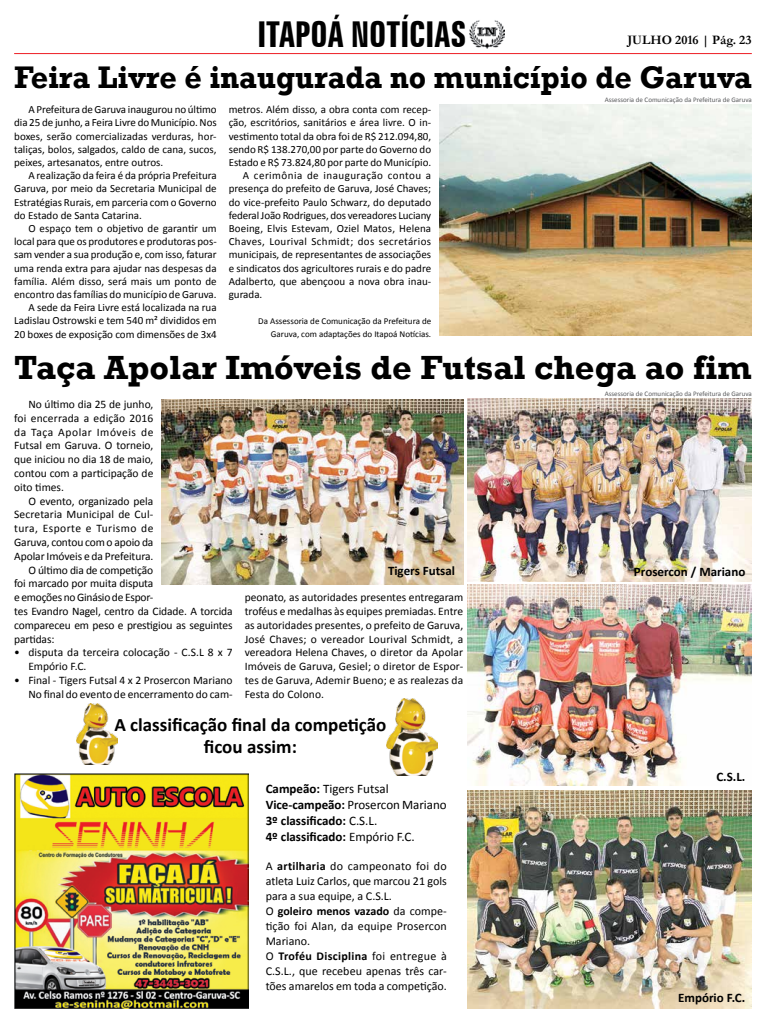
<style>
.page{position:relative;width:766px;height:1021px;background:#fff}
.page>*{position:absolute;margin:0;border:0;box-sizing:border-box;transform-origin:0 0}
.t1{font:700 extra-condensed 35.6px "Zurich BT";color:#000}
.t2{font:700 34.3px "Rockwell";color:#000}
.t3{font:700 32px "Rockwell";color:#000;scale:.95 1}
.t4{font:700 19px/22.8px "Calibri";color:#000;text-align:center}
.t5{font:700 13px/16.2px "Calibri";color:#000}
.t6{font:700 13px "Garamond";color:#000}
.t7{font:12px/15px "Calibri";color:#000}
.t8{font:11.5px/13.8px "Calibri";letter-spacing:-.005em;color:#000;text-align:justify}
.t9{font:11.5px "Calibri";letter-spacing:.015em;color:#000}
.t10{font:11.5px "Calibri";letter-spacing:.04em;color:#000}
.t11{font:11px/13.2px "Calibri";color:#000;text-align:justify}
.t12{font:11px "Calibri";letter-spacing:.03em;color:#000}
.t13{font:11px "Calibri";letter-spacing:.045em;color:#000}
.t14{font:9px/13.2px "Calibri";color:#000;text-align:right}
.t15{font:7px "Calibri";color:#58595b}
.s1{font-weight:400}
.s2{font-weight:700}
</style>
<div class="page">
<img style="left:469px;top:20px;width:35px;height:29px">
<hr style="left:14px;top:53px;width:737px;height:1px;background:#ed1d24">
<img style="left:467px;top:398px;width:284px;height:183px">
<img style="left:14px;top:773px;width:234px;height:235px">
<img style="left:439px;top:105px;width:312px;height:231px">
<img style="left:162px;top:399px;width:301px;height:185px">
<img style="left:468px;top:584px;width:283px;height:201px">
<img style="left:468px;top:790px;width:283px;height:218px">
<img style="left:386px;top:698px;width:52px;height:77px">
<img style="left:76px;top:703px;width:41px;height:61px">
<h1 class="t1" style="left:257px;top:14px;width:210px">ITAPOÁ NOTÍCIAS</h1>
<p class="t6" style="left:627px;top:31px;width:125px">JULHO 2016 | Pág. 23</p>
<h3 class="t3" style="left:14px;top:57px;width:778px">Feira Livre é inaugurada no município de Garuva</h3>
<p class="t11" style="left:14px;top:103px;width:204px;text-indent:14px">A Prefeitura de Garuva inaugurou no último dia 25 de junho, a Feira Livre do Município. Nos boxes, serão comercializadas verduras, hor&shy;taliças, bolos, salgados, caldo de cana, sucos, peixes, artesanatos, entre outros.</p>
<p class="t11" style="left:14px;top:169px;width:204px;text-indent:14px">A realização da feira é da própria Prefeitura Garuva, por meio da Secretaria Municipal de Estratégias Rurais, em parceria com o Governo do Estado de Santa Catarina.</p>
<p class="t11" style="left:14px;top:222px;width:204px;text-align:right">O espaço tem o objetivo de garantir um local para que os produtores e produtoras pos&shy;sam vender a sua produção e, com isso, faturar uma renda extra para ajudar nas despesas da família. Além disso, será mais um ponto de encontro das famílias do município de Garuva.<br>A sede da Feira Livre está localizada na rua Ladislau Ostrowski e tem 540 m² divididos em 20 boxes de exposição com dimensões de 3x4</p>
<p class="t15" style="left:604px;top:95px;width:149px">Assessoria de Comunicação da Prefeitura de Garuva</p>
<p class="t11" style="left:229px;top:103px;width:204px">metros. Além disso, a obra conta com recep-</p>
<p class="t11" style="left:229px;top:116px;width:204px">ção, escritórios, sanitários e área livre. O in-</p>
<p class="t11" style="left:229px;top:129px;width:204px">vestimento total da obra foi de R$ 212.094,80,</p>
<p class="t11" style="left:229px;top:142px;width:204px">sendo R$ 138.270,00 por parte do Governo do</p>
<p class="t11" style="left:229px;top:156px;width:204px">Estado e R$ 73.824,80 por parte do Município.</p>
<p class="t13" style="left:243px;top:168px;width:190px">A cerimônia de inauguração contou a</p>
<p class="t11" style="left:229px;top:182px;width:204px">presença do prefeito de Garuva, José Chaves;</p>
<p class="t11" style="left:229px;top:195px;width:204px">do vice-prefeito Paulo Schwarz, do deputado</p>
<p class="t11" style="left:229px;top:208px;width:204px">federal João Rodrigues, dos vereadores Luciany</p>
<p class="t11" style="left:229px;top:222px;width:204px">Boeing, Elvis Estevam, Oziel Matos, Helena</p>
<p class="t12" style="left:229px;top:234px;width:204px">Chaves, Lourival Schmidt; dos secretários</p>
<p class="t11" style="left:229px;top:248px;width:204px">municipais, de representantes de associações</p>
<p class="t11" style="left:229px;top:261px;width:204px">e sindicatos dos agricultores rurais e do padre</p>
<p class="t11" style="left:229px;top:274px;width:204px">Adalberto, que abençoou a nova obra inau-</p>
<p class="t11" style="left:229px;top:288px;width:35px">gurada.</p>
<p class="t14" style="left:258px;top:314px;width:174px">Da Assessoria de Comunicação da Prefeitura de<br>Garuva, com adaptações do Itapoá Notícias.</p>
<h2 class="t2" style="left:14px;top:346px;width:738px">Taça Apolar Imóveis de Futsal chega ao fim</h2>
<p class="t8" style="left:14px;top:397px;width:141px;text-indent:14px">No último dia 25 de junho, foi encerrada a edição 2016 da Taça Apolar Imóveis de Futsal em Garuva. O torneio, que iniciou no dia 18 de maio, contou com a participação de oito times.</p>
<p class="t8" style="left:28px;top:494px;width:126px">O evento, organizado pela</p>
<p class="t9" style="left:14px;top:507px;width:141px">Secretaria Municipal de Cul-</p>
<p class="t10" style="left:14px;top:521px;width:141px">tura, Esporte e Turismo de</p>
<p class="t8" style="left:14px;top:535px;width:141px">Garuva, contou com o apoio da</p>
<p class="t8" style="left:14px;top:549px;width:141px">Apolar Imóveis e da Prefeitura.</p>
<p class="t8" style="left:28px;top:563px;width:126px">O último dia de competição</p>
<p class="t8" style="left:14px;top:576px;width:141px">foi marcado por muita disputa</p>
<p class="t8" style="left:14px;top:590px;width:141px">e emoções no Ginásio de Espor-</p>
<p class="t8" style="left:14px;top:604px;width:220px">tes Evandro Nagel, centro da Cidade. A torcida</p>
<p class="t8" style="left:14px;top:618px;width:220px">compareceu em peso e prestigiou as seguintes</p>
<p class="t8" style="left:14px;top:632px;width:42px">partidas:</p>
<p class="t8" style="left:28px;top:645px;width:206px;text-indent:-14px">• disputa da terceira colocação - C.S.L 8 x 7<br>Empório F.C.</p>
<p class="t8" style="left:14px;top:673px;width:220px;text-align:right">• Final - Tigers Futsal 4 x 2 Prosercon Mariano<br>No final do evento de encerramento do cam-</p>
<p class="t15" style="left:604px;top:390px;width:149px">Assessoria de Comunicação da Prefeitura de Garuva</p>
<p class="t5" style="left:388px;top:563px;width:69px">Tigers Futsal</p>
<p class="t5" style="left:633px;top:563px;width:113px">Prosercon / Mariano</p>
<p class="t8" style="left:245px;top:590px;width:220px">peonato, as autoridades presentes entregaram troféus e medalhas às equipes premiadas. Entre as autoridades presentes, o prefeito de Garuva, José Chaves; o vereador Lourival Schmidt, a vereadora Helena Chaves, o diretor da Apolar Imóveis de Garuva, Gesiel; o diretor de Espor&shy;tes de Garuva, Ademir Bueno; e as realezas da Festa do Colono.</p>
<h3 class="t4" style="left:114px;top:713px;width:273px">A classificação final da competição ficou assim:</h3>
<p class="t5" style="left:266px;top:780px;width:182px">Campeão: <span class="s1">Tigers Futsal<br></span>Vice-campeão: <span class="s1">Prosercon Mariano<br></span>3º classificado: <span class="s1">C.S.L.<br></span>4º classificado: <span class="s1">Empório F.C.</span></p>
<p class="t7" style="left:266px;top:858px;width:182px">A <span class="s2">artilharia</span> do campeonato foi do atleta Luiz Carlos, que marcou 21 gols para a sua equipe, a C.S.L.<br>O <span class="s2">goleiro menos vazado</span> da compe&shy;tição foi Alan, da equipe Prosercon<br>Mariano.<br>O <span class="s2">Troféu Disciplina</span> foi entregue à<br>C.S.L., que recebeu apenas três car&shy;tões amarelos em toda a competição.</p>
<p class="t5" style="left:716px;top:768px;width:30px">C.S.L.</p>
<p class="t5" style="left:678px;top:989px;width:69px">Empório F.C.</p>
</div>
